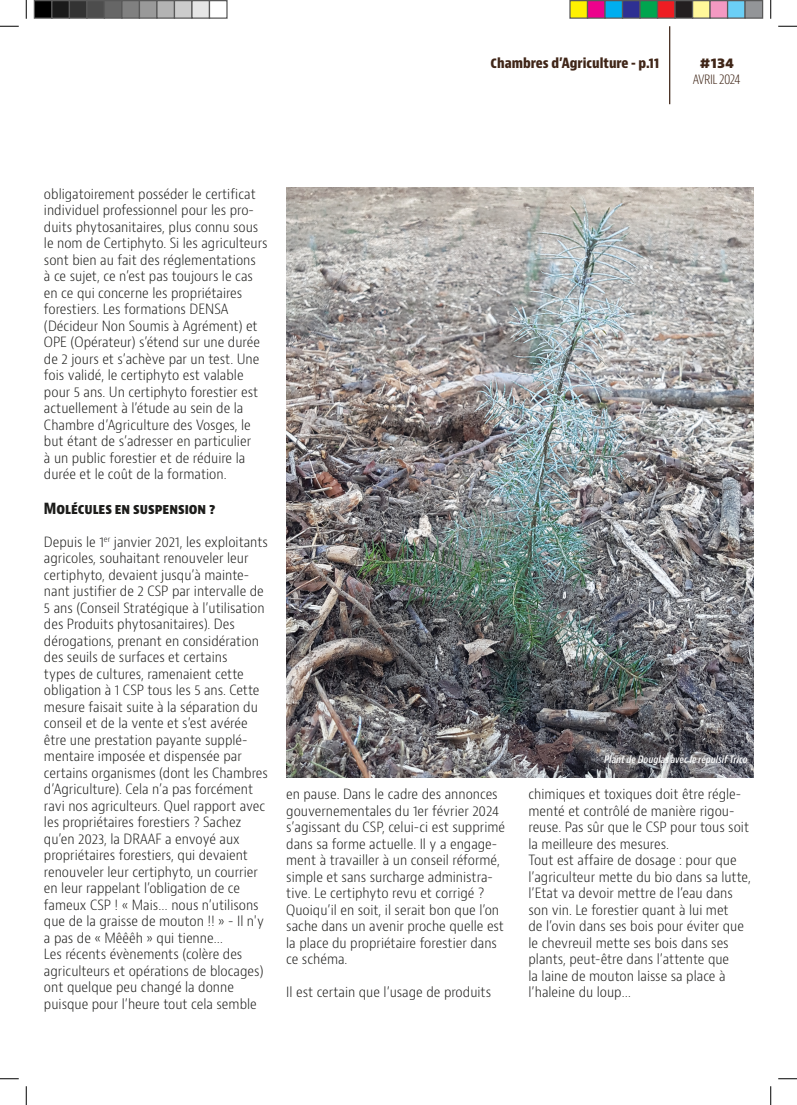
<style>
.page{position:relative;width:797px;height:1105px;background:#fff}
.page>*{position:absolute;margin:0;border:0;box-sizing:border-box;transform-origin:0 0}
.Titre_paragraphe{font:700 condensed 15px "Bernino Sans";color:#1d1d1b}
.Paragraphe{font:300 condensed 13.75px/16.5px "Bernino Sans";color:#1d1d1b}
.t1{font:700 condensed 13.75px "Bernino Sans";color:#402618}
.t2{font:300 condensed 13.75px "Bernino Sans";letter-spacing:-.05em;color:#402618}
.t3{font:800 13.75px "Bernino Sans";color:#402618}
.légende{font:italic 600 condensed 10px "Bernino Sans";color:#fff}
</style>
<div class="page">
<hr style="left:669px;top:26px;width:1px;height:78px;background:#402618">
<img style="left:286px;top:187px;width:467px;height:590px">
<svg style="left:0;top:25px;width:19px;height:2px"></svg>
<svg style="left:778px;top:25px;width:19px;height:2px"></svg>
<svg style="left:0;top:1078px;width:19px;height:1px"></svg>
<svg style="left:778px;top:1078px;width:19px;height:1px"></svg>
<svg style="left:25px;top:0;width:2px;height:19px"></svg>
<svg style="left:25px;top:1086px;width:2px;height:19px"></svg>
<svg style="left:770px;top:0;width:1px;height:19px"></svg>
<svg style="left:770px;top:1086px;width:1px;height:19px"></svg>
<div style="left:34px;top:1px;width:18px;height:17px;background:#000"></div>
<div style="left:34px;top:0;width:18px;height:19px;border:1px solid #595959"></div>
<div style="left:52px;top:1px;width:17px;height:17px;background:#1a1a1a"></div>
<div style="left:51px;top:0;width:19px;height:19px;border:1px solid #595959"></div>
<div style="left:69px;top:1px;width:18px;height:17px;background:#333"></div>
<div style="left:69px;top:0;width:19px;height:19px;border:1px solid #595959"></div>
<div style="left:87px;top:1px;width:17px;height:17px;background:#4d4d4d"></div>
<div style="left:86px;top:0;width:19px;height:19px;border:1px solid #595959"></div>
<div style="left:104px;top:1px;width:18px;height:17px;background:#666"></div>
<div style="left:104px;top:0;width:18px;height:19px;border:1px solid #595959"></div>
<div style="left:122px;top:1px;width:17px;height:17px;background:#808080"></div>
<div style="left:121px;top:0;width:19px;height:19px;border:1px solid #595959"></div>
<div style="left:139px;top:1px;width:18px;height:17px;background:#999"></div>
<div style="left:139px;top:0;width:19px;height:19px;border:1px solid #595959"></div>
<div style="left:157px;top:1px;width:17px;height:17px;background:#b3b3b3"></div>
<div style="left:156px;top:0;width:19px;height:19px;border:1px solid #595959"></div>
<div style="left:174px;top:1px;width:18px;height:17px;background:#ccc"></div>
<div style="left:174px;top:0;width:18px;height:19px;border:1px solid #595959"></div>
<div style="left:192px;top:1px;width:17px;height:17px;background:#e6e6e6"></div>
<div style="left:191px;top:0;width:19px;height:19px;border:1px solid #595959"></div>
<div style="left:209px;top:0;width:19px;height:19px;border:1px solid #595959"></div>
<div style="left:570px;top:1px;width:17px;height:17px;background:#fff101"></div>
<div style="left:569px;top:0;width:19px;height:19px;border:1px solid #595959"></div>
<div style="left:587px;top:1px;width:18px;height:17px;background:#ed028c"></div>
<div style="left:587px;top:0;width:18px;height:19px;border:1px solid #595959"></div>
<div style="left:605px;top:1px;width:17px;height:17px;background:#00aeef"></div>
<div style="left:604px;top:0;width:19px;height:19px;border:1px solid #595959"></div>
<div style="left:622px;top:1px;width:18px;height:17px;background:#2e3092"></div>
<div style="left:622px;top:0;width:18px;height:19px;border:1px solid #595959"></div>
<div style="left:640px;top:1px;width:17px;height:17px;background:#00a54f"></div>
<div style="left:639px;top:0;width:19px;height:19px;border:1px solid #595959"></div>
<div style="left:657px;top:1px;width:18px;height:17px;background:#ee1d23"></div>
<div style="left:657px;top:0;width:18px;height:19px;border:1px solid #595959"></div>
<div style="left:675px;top:1px;width:17px;height:17px;background:#231f20"></div>
<div style="left:674px;top:0;width:19px;height:19px;border:1px solid #595959"></div>
<div style="left:692px;top:1px;width:18px;height:17px;background:#fff79a"></div>
<div style="left:692px;top:0;width:18px;height:19px;border:1px solid #595959"></div>
<div style="left:710px;top:1px;width:17px;height:17px;background:#f499c2"></div>
<div style="left:709px;top:0;width:19px;height:19px;border:1px solid #595959"></div>
<div style="left:727px;top:1px;width:18px;height:17px;background:#6bcff6"></div>
<div style="left:727px;top:0;width:18px;height:19px;border:1px solid #595959"></div>
<div style="left:745px;top:1px;width:17px;height:17px;background:#939598"></div>
<div style="left:744px;top:0;width:19px;height:19px;border:1px solid #595959"></div>
<p class="t1" style="left:490px;top:54px;width:170px">Chambres d’Agriculture - p.11</p>
<p class="t3" style="left:699px;top:54px;width:37px">#134</p>
<p class="t2" style="left:692px;top:71px;width:49px">AVRIL 2024</p>
<p class="Paragraphe" style="left:44px;top:186px;width:225px">obligatoirement posséder le certificat individuel professionnel pour les pro&shy;duits phytosanitaires, plus connu sous le nom de Certiphyto. Si les agriculteurs sont bien au fait des réglementations<br>à ce sujet, ce n’est pas toujours le cas en ce qui concerne les propriétaires forestiers. Les formations DENSA (Décideur Non Soumis à Agrément) et OPE (Opérateur) s’étend sur une durée de 2 jours et s’achève par un test. Une fois validé, le certiphyto est valable pour 5 ans. Un certiphyto forestier est actuellement à l’étude au sein de la Chambre d’Agriculture des Vosges, le but étant de s’adresser en particulier<br>à un public forestier et de réduire la durée et le coût de la formation.</p>
<p class="Titre_paragraphe" style="left:44px;top:499px;width:173px">Molécules en suspension ?</p>
<p class="Paragraphe" style="left:44px;top:534px;width:225px">Depuis le 1<sup>er</sup> janvier 2021, les exploitants agricoles, souhaitant renouveler leur certiphyto, devaient jusqu’à mainte&shy;nant justifier de 2 CSP par intervalle de 5 ans (Conseil Stratégique à l’utilisation des Produits phytosanitaires). Des dérogations, prenant en considération des seuils de surfaces et certains<br>types de cultures, ramenaient cette obligation à 1 CSP tous les 5 ans. Cette mesure faisait suite à la séparation du conseil et de la vente et s’est avérée être une prestation payante supplé&shy;mentaire imposée et dispensée par certains organismes (dont les Chambres d’Agriculture). Cela n’a pas forcément ravi nos agriculteurs. Quel rapport avec les propriétaires forestiers ? Sachez qu’en 2023, la DRAAF a envoyé aux propriétaires forestiers, qui devaient renouveler leur certiphyto, un courrier en leur rappelant l’obligation de ce fameux CSP ! « Mais… nous n’utilisons que de la graisse de mouton !! » - Il n'y a pas de « Mêêêh » qui tienne…</p>
<p class="Paragraphe" style="left:44px;top:946px;width:221px">Les récents évènements (colère des agriculteurs et opérations de blocages) ont quelque peu changé la donne puisque pour l’heure tout cela semble</p>
<p class="Paragraphe" style="left:286px;top:786px;width:220px">en pause. Dans le cadre des annonces gouvernementales du 1er février 2024 s’agissant du CSP, celui-ci est supprimé dans sa forme actuelle. Il y a engage&shy;ment à travailler à un conseil réformé, simple et sans surcharge administra&shy;tive. Le certiphyto revu et corrigé ?<br>Quoiqu’il en soit, il serait bon que l’on sache dans un avenir proche quelle est la place du propriétaire forestier dans ce schéma.</p>
<p class="Paragraphe" style="left:286px;top:984px;width:206px">Il est certain que l’usage de produits</p>
<p class="légende" style="left:604px;top:753px;width:145px">Plant de Douglas avec le répulsif Trico</p>
<p class="Paragraphe" style="left:528px;top:786px;width:222px">chimiques et toxiques doit être régle&shy;menté et contrôlé de manière rigou&shy;reuse. Pas sûr que le CSP pour tous soit la meilleure des mesures.</p>
<p class="Paragraphe" style="left:528px;top:852px;width:224px">Tout est affaire de dosage : pour que l’agriculteur mette du bio dans sa lutte, l’Etat va devoir mettre de l’eau dans son vin. Le forestier quant à lui met<br>de l’ovin dans ses bois pour éviter que le chevreuil mette ses bois dans ses plants, peut-être dans l’attente que<br>la laine de mouton laisse sa place à l’haleine du loup…</p>
</div>
